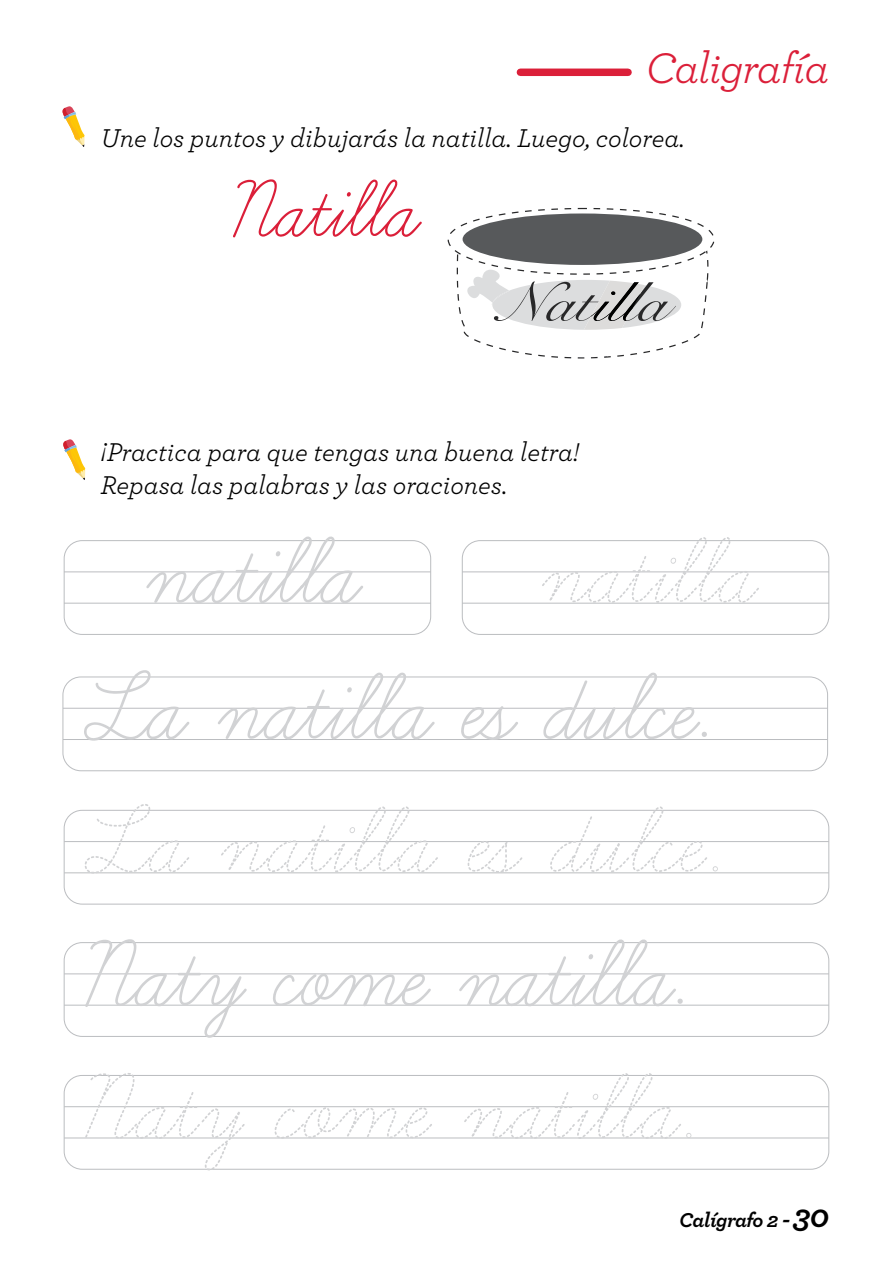
<style>
.page{position:relative;width:893px;height:1263px;background:#fff}
.page>*{position:absolute;margin:0;border:0;box-sizing:border-box;transform-origin:0 0}
.t1{font:115.5px "Learning Curve Dashed";color:#d1d2d4}
.t2{font:115.5px "Learning Curve";color:#d1d2d4}
.t3{font:99px "Learning Curve";color:#db1f39}
.t4{font:italic 44.85px "Archer";letter-spacing:-.025em;color:#db1f39}
.t5{font:italic 27px/33px "Archer";color:#000}
.t6{font:italic 700 21px "Archer";letter-spacing:-.025em;color:#000}
.s1{font-size:33px}
</style>
<div class="page">
<div style="left:520px;top:69px;width:108px;height:7px;background:#db1f39"></div>
<hr style="left:64px;top:841px;width:765px;height:1px;background:#bbbdc0">
<hr style="left:64px;top:872px;width:765px;height:1px;background:#bbbdc0">
<div style="left:64px;top:810px;width:765px;height:94px;border:1px solid #bbbdc0;border-radius:18px"></div>
<hr style="left:64px;top:973px;width:765px;height:1px;background:#bbbdc0">
<hr style="left:64px;top:1005px;width:765px;height:1px;background:#bbbdc0">
<div style="left:64px;top:942px;width:765px;height:95px;border:1px solid #bbbdc0;border-radius:18px"></div>
<svg style="left:62px;top:106px;width:23px;height:41px"></svg>
<svg style="left:63px;top:439px;width:23px;height:41px"></svg>
<hr style="left:64px;top:571px;width:367px;height:1px;background:#bbbdc0">
<hr style="left:64px;top:603px;width:367px;height:1px;background:#bbbdc0">
<div style="left:64px;top:540px;width:367px;height:95px;border:1px solid #bbbdc0;border-radius:18px"></div>
<hr style="left:462px;top:571px;width:367px;height:1px;background:#bbbdc0">
<hr style="left:462px;top:603px;width:367px;height:1px;background:#bbbdc0">
<div style="left:462px;top:540px;width:367px;height:95px;border:1px solid #bbbdc0;border-radius:18px"></div>
<hr style="left:64px;top:1106px;width:765px;height:1px;background:#bbbdc0">
<hr style="left:64px;top:1137px;width:765px;height:1px;background:#bbbdc0">
<div style="left:64px;top:1075px;width:765px;height:94px;border:1px solid #bbbdc0;border-radius:18px"></div>
<hr style="left:63px;top:708px;width:764px;height:1px;background:#bbbdc0">
<hr style="left:63px;top:739px;width:764px;height:1px;background:#bbbdc0">
<div style="left:63px;top:677px;width:765px;height:94px;border:1px solid #bbbdc0;border-radius:18px"></div>
<svg style="left:448px;top:208px;width:266px;height:150px"></svg>
<div style="left:463px;top:213px;width:239px;height:52px;background:#57595b;border-radius:50%"></div>
<h3 class="t4" style="left:646px;top:37px;width:185px">Caligrafía</h3>
<p class="t5" style="left:100px;top:120px;width:585px">Une los puntos y dibujarás la natilla. Luego, colorea.</p>
<h2 class="t3" style="left:230px;top:166px;width:186px">Natilla</h2>
<p class="t5" style="left:100px;top:434px;width:480px">¡Practica para que tengas una buena letra!<br>Repasa las palabras y las oraciones.</p>
<h1 class="t2" style="left:140px;top:521px;width:216px">natilla</h1>
<h1 class="t1" style="left:536px;top:524px;width:219px">natilla</h1>
<h1 class="t2" style="left:81px;top:657px;width:628px">La natilla es dulce.</h1>
<h1 class="t1" style="left:82px;top:793px;width:638px">La natilla es dulce.</h1>
<h1 class="t2" style="left:82px;top:924px;width:603px">Naty come natilla.</h1>
<h1 class="t1" style="left:82px;top:1060px;width:612px">Naty come natilla.</h1>
<p class="t6" style="left:679px;top:1203px;width:151px">Calígrafo 2 - <span class="s1">30</span></p>
</div>
